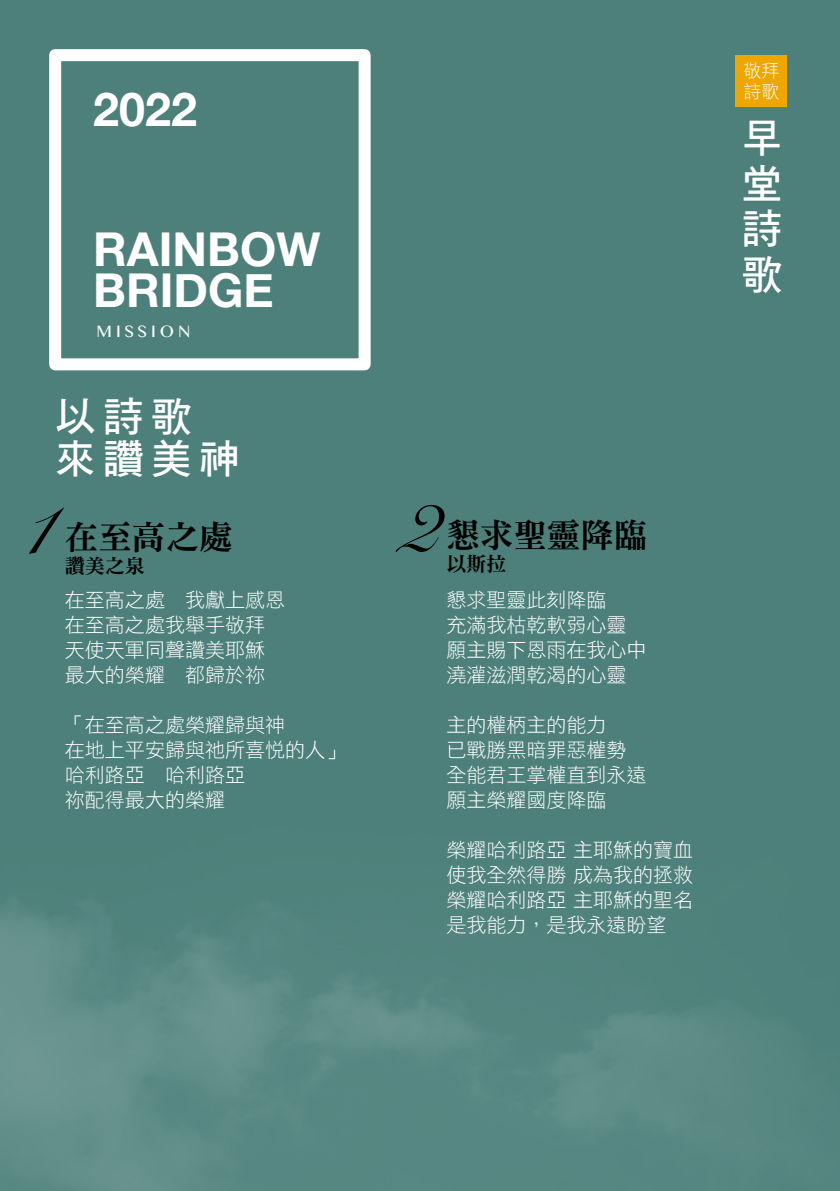
<style>
.page{position:relative;width:840px;height:1191px;background:#fff}
.page>*{position:absolute;margin:0;border:0;box-sizing:border-box;transform-origin:0 0}
.t1{font:86.2px "Snell Roundhand";color:#000}
.t2{font:700 46.6px/41px "Helvetica Neue";color:#fff}
.t3{font:40.6px/45.4px "DF Hei Std W7";letter-spacing:.18em;color:#fff;text-align:justify}
.t4{font:33.4px "DF Ming Std W9";color:#000}
.t5{font:20px/25px "DF Hei Std W3";color:#fff}
.t6{font:20px "DF Ming Std W9";color:#000}
.t7{font:18px/21px "DF Hei Std W3";color:#fff}
.t8{font:16.6px "Gurmukhi MN";letter-spacing:.24em;color:#fff}
</style>
<div class="page">
<div style="left:0;top:0;width:839px;height:1191px;background:#4d807a"></div>
<img style="left:0;top:901px;width:799px;height:290px">
<div style="left:735px;top:55px;width:51px;height:51px;background:#eea600"></div>
<div style="left:49px;top:49px;width:321px;height:321px;border:12px solid #fff"></div>
<h2 class="t2" style="left:93px;top:90px;width:105px">2022</h2>
<h2 class="t2" style="left:93px;top:230px;width:228px">RAINBOW<br>BRIDGE</h2>
<p class="t8" style="left:96px;top:322px;width:95px">MISSION</p>
<h3 class="t3" style="left:55px;top:395px;width:186px;line-height:42px">以詩歌來讚美神</h3>
<h1 class="t1" style="left:19px;top:457px;width:33px">1</h1>
<h3 class="t4" style="left:65px;top:518px;width:169px">在至高之處</h3>
<p class="t6" style="left:65px;top:555px;width:81px">讚美之泉</p>
<p class="t5" style="left:65px;top:587px;width:222px">在至高之處　我獻上感恩在至高之處我舉手敬拜天使天軍同聲讚美耶穌最大的榮耀　都歸於祢</p>
<p class="t5" style="left:65px;top:712px;width:282px">「在至高之處榮耀歸與神<br>在地上平安歸與祂所喜悅的人」哈利路亞　哈利路亞<br>祢配得最大的榮耀</p>
<p class="t7" style="left:743px;top:60px;width:37px">敬拜詩歌</p>
<h3 class="t3" style="left:741px;top:114px;width:41px">早堂詩歌</h3>
<h1 class="t1" style="left:395px;top:455px;width:45px">2</h1>
<h3 class="t4" style="left:446px;top:517px;width:202px">懇求聖靈降臨</h3>
<p class="t6" style="left:446px;top:553px;width:61px">以斯拉</p>
<p class="t5" style="left:446px;top:587px;width:201px">懇求聖靈此刻降臨<br>充滿我枯乾軟弱心靈願主賜下恩雨在我心中澆灌滋潤乾渴的心靈</p>
<p class="t5" style="left:446px;top:712px;width:201px">主的權柄主的能力<br>已戰勝黑暗罪惡權勢全能君王掌權直到永遠願主榮耀國度降臨</p>
<p class="t5" style="left:446px;top:837px;width:248px;text-align:justify">榮耀哈利路亞 主耶穌的寶血使我全然得勝 成為我的拯救榮耀哈利路亞 主耶穌的聖名是我能力，是我永遠盼望</p>
</div>
